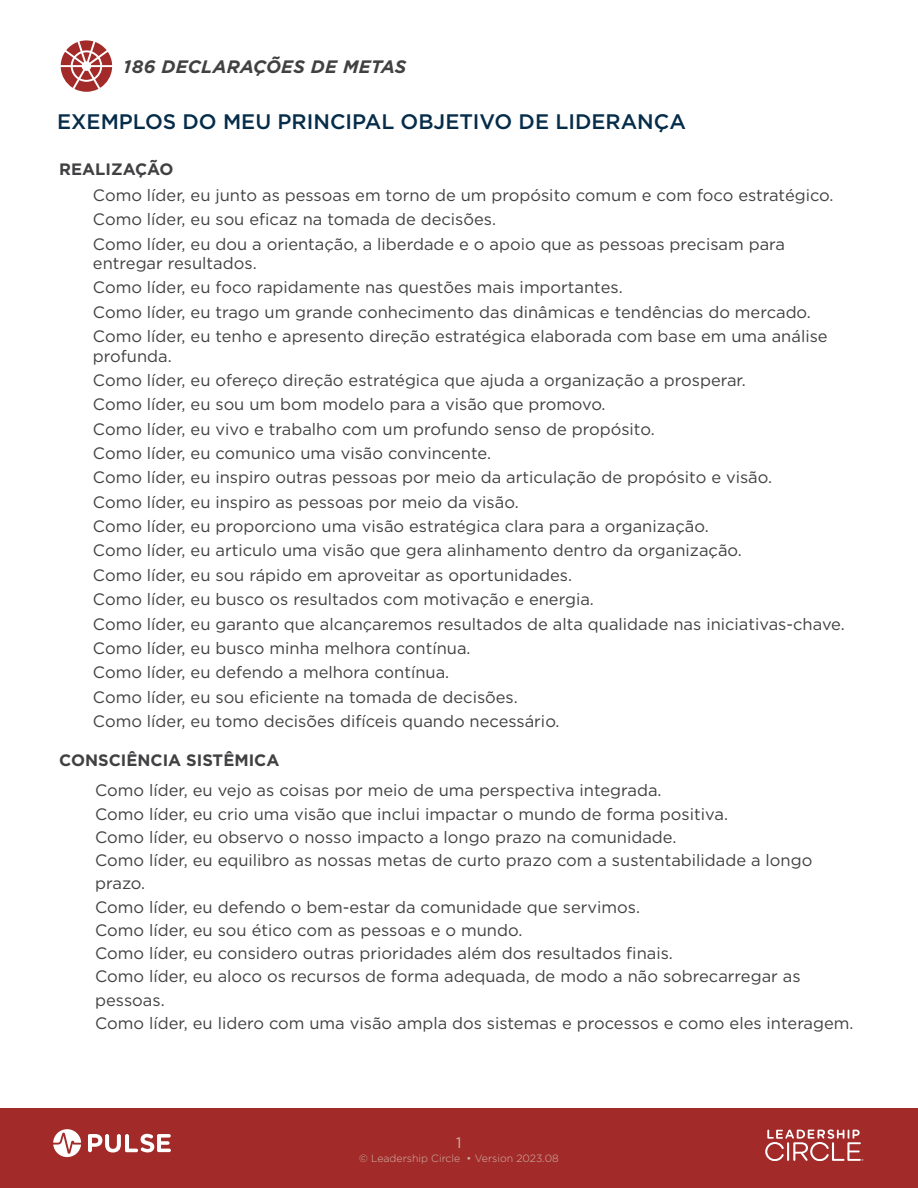
<style>
.page{position:relative;width:918px;height:1188px;background:#fff}
.page>*{position:absolute;margin:0;border:0;box-sizing:border-box;transform-origin:0 0}
.t1{font:500 21px "Gotham";color:#052c49}
.t2{font:italic 700 18px "Gotham";letter-spacing:.015em;color:#414141}
.t3{font:16.5px/24.3px "Gotham";color:#414042}
.t4{font:700 16.5px "Gotham";color:#414042}
.t5{font:15px "Gotham";color:#d0b5a8}
.t6{font:300 10.5px "Gotham";color:#d0b5a8}
</style>
<div class="page">
<svg style="left:61px;top:40px;width:51px;height:52px"></svg>
<div style="left:0;top:1108px;width:918px;height:80px;background:#a22b2a"></div>
<svg style="left:765px;top:1129px;width:98px;height:32px"></svg>
<svg style="left:88px;top:1134px;width:83px;height:19px"></svg>
<svg style="left:53px;top:1129px;width:28px;height:28px"></svg>
<p class="t2" style="left:124px;top:55px;width:284px">186 DECLARAÇÕES DE METAS</p>
<p class="t1" style="left:57px;top:108px;width:630px">EXEMPLOS DO MEU PRINCIPAL OBJETIVO DE LIDERANÇA</p>
<p class="t4" style="left:59px;top:158px;width:116px">REALIZAÇÃO</p>
<p class="t3" style="left:93px;top:183px;width:742px">Como líder, eu junto as pessoas em torno de um propósito comum e com foco estratégico.<br>Como líder, eu sou eficaz na tomada de decisões.<br>Como líder, eu dou a orientação, a liberdade e o apoio que as pessoas precisam para</p>
<p class="t3" style="left:93px;top:251px;width:736px">entregar resultados.<br>Como líder, eu foco rapidamente nas questões mais importantes.<br>Como líder, eu trago um grande conhecimento das dinâmicas e tendências do mercado.<br>Como líder, eu tenho e apresento direção estratégica elaborada com base em uma análise</p>
<p class="t3" style="left:93px;top:343px;width:753px">profunda.<br>Como líder, eu ofereço direção estratégica que ajuda a organização a prosperar.<br>Como líder, eu sou um bom modelo para a visão que promovo.<br>Como líder, eu vivo e trabalho com um profundo senso de propósito.<br>Como líder, eu comunico uma visão convincente.<br>Como líder, eu inspiro outras pessoas por meio da articulação de propósito e visão.<br>Como líder, eu inspiro as pessoas por meio da visão.<br>Como líder, eu proporciono uma visão estratégica clara para a organização.<br>Como líder, eu articulo uma visão que gera alinhamento dentro da organização.<br>Como líder, eu sou rápido em aproveitar as oportunidades.<br>Como líder, eu busco os resultados com motivação e energia.<br>Como líder, eu garanto que alcançaremos resultados de alta qualidade nas iniciativas-chave.<br>Como líder, eu busco minha melhora contínua.<br>Como líder, eu defendo a melhora contínua.<br>Como líder, eu sou eficiente na tomada de decisões.<br>Como líder, eu tomo decisões difíceis quando necessário.</p>
<p class="t4" style="left:59px;top:750px;width:222px">CONSCIÊNCIA SISTÊMICA</p>
<p class="t3" style="left:95px;top:778px;width:760px;line-height:23.2px">Como líder, eu vejo as coisas por meio de uma perspectiva integrada.<br>Como líder, eu crio uma visão que inclui impactar o mundo de forma positiva.<br>Como líder, eu observo o nosso impacto a longo prazo na comunidade.<br>Como líder, eu equilibro as nossas metas de curto prazo com a sustentabilidade a longo prazo.<br>Como líder, eu defendo o bem-estar da comunidade que servimos.<br>Como líder, eu sou ético com as pessoas e o mundo.<br>Como líder, eu considero outras prioridades além dos resultados finais.<br>Como líder, eu aloco os recursos de forma adequada, de modo a não sobrecarregar as pessoas.<br>Como líder, eu lidero com uma visão ampla dos sistemas e processos e como eles interagem.</p>
<p class="t5" style="left:456px;top:1133px;width:7px">1</p>
<p class="t6" style="left:359px;top:1152px;width:201px">© Leadership Circle • Version 2023.08</p>
</div>
